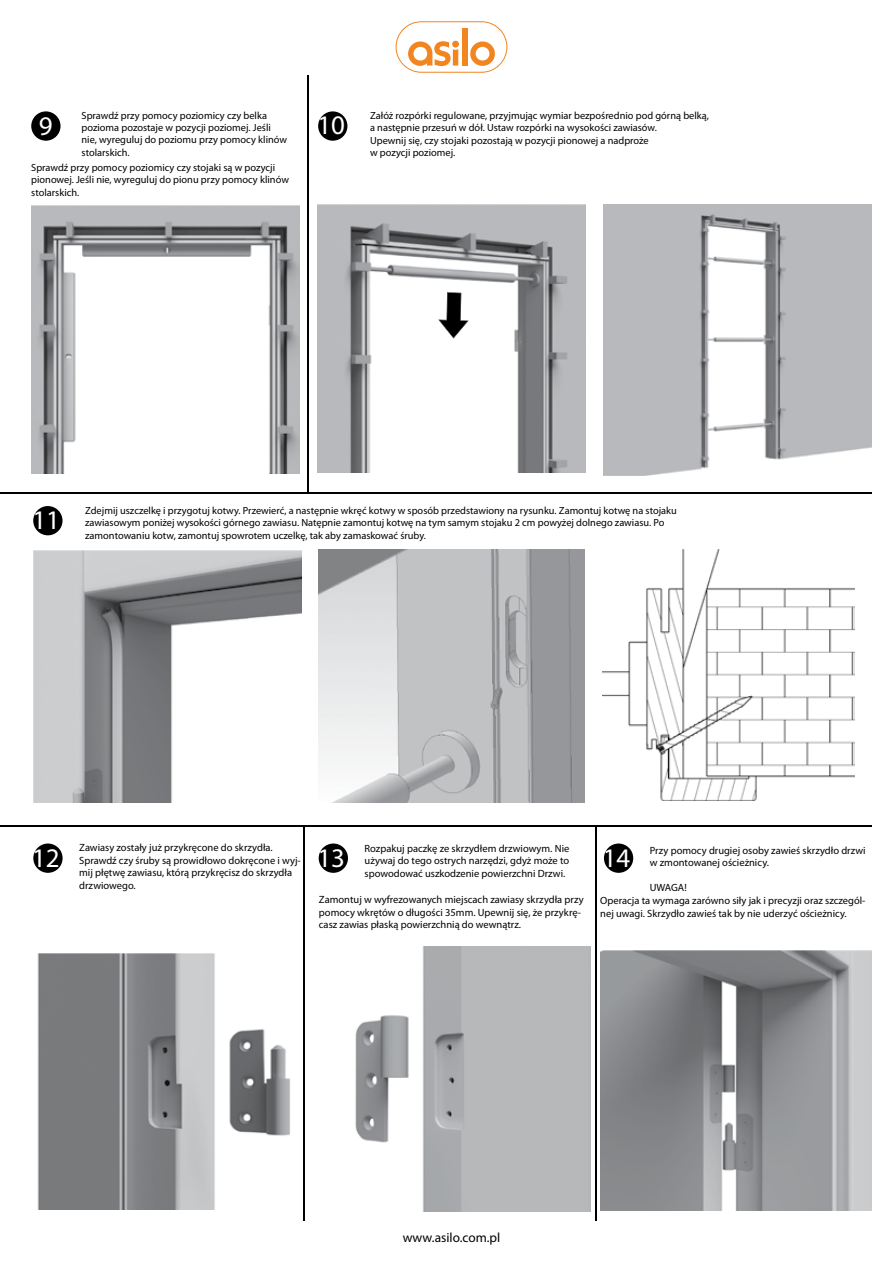
<style>
.page{position:relative;width:893px;height:1263px;background:#fff}
.page>*{position:absolute;margin:0;border:0;box-sizing:border-box;transform-origin:0 0}
.t1{font:27px "Myriad Pro";color:#fff}
.t2{font:13.35px "Myriad Pro";color:#000}
.t3{font:10.5px/12.6px "Myriad Pro";color:#000}
.t4{font:10.35px/12.5px "Myriad Pro";color:#000}
</style>
<div class="page">
<hr style="left:595px;top:826px;width:2px;height:394px;background:#000">
<hr style="left:303px;top:826px;width:2px;height:394px;background:#000">
<hr style="left:0;top:493px;width:872px;height:1px;background:#000">
<hr style="left:0;top:825px;width:872px;height:1px;background:#000">
<svg style="left:396px;top:21px;width:111px;height:52px"></svg>
<div style="left:31px;top:111px;width:30px;height:30px;background:#000;border-radius:50%"></div>
<img style="left:31px;top:205px;width:269px;height:269px">
<div style="left:318px;top:111px;width:29px;height:30px;background:#000;border-radius:50%"></div>
<div style="left:33px;top:506px;width:30px;height:29px;background:#000;border-radius:50%"></div>
<img style="left:603px;top:204px;width:269px;height:271px">
<img style="left:317px;top:205px;width:269px;height:268px">
<svg style="left:438px;top:292px;width:30px;height:46px"></svg>
<hr style="left:308px;top:75px;width:1px;height:418px;background:#000">
<img style="left:603px;top:549px;width:252px;height:251px">
<img style="left:319px;top:549px;width:266px;height:253px">
<img style="left:34px;top:551px;width:268px;height:251px">
<div style="left:33px;top:843px;width:30px;height:30px;background:#000;border-radius:50%"></div>
<div style="left:319px;top:843px;width:29px;height:30px;background:#000;border-radius:50%"></div>
<div style="left:604px;top:843px;width:29px;height:30px;background:#000;border-radius:50%"></div>
<img style="left:37px;top:953px;width:253px;height:256px">
<img style="left:355px;top:946px;width:235px;height:265px">
<img style="left:600px;top:951px;width:272px;height:259px">
<p class="t4" style="left:82px;top:109px;width:207px">Sprawdź przy pomocy poziomicy czy belka pozioma pozostaje w pozycji poziomej. Jeśli nie, wyreguluj do poziomu przy pomocy klinów stolarskich.</p>
<p class="t4" style="left:31px;top:161px;width:259px">Sprawdź przy pomocy poziomicy czy stojaki są w pozycji pionowej. Jeśli nie, wyreguluj do pionu przy pomocy klinów stolarskich.</p>
<h1 class="t1" style="left:39px;top:109px;width:15px">9</h1>
<p class="t4" style="left:370px;top:109px;width:340px">Załóż rozpórki regulowane, przyjmując wymiar bezpośrednio pod górną belką, a następnie przesuń w dół. Ustaw rozpórki na wysokości zawiasów.<br>Upewnij się, czy stojaki pozostają w pozycji pionowej a nadproże<br>w pozycji poziomej.</p>
<h1 class="t1" style="left:317px;top:109px;width:29px">10</h1>
<h1 class="t1" style="left:32px;top:503px;width:29px">11</h1>
<p class="t4" style="left:85px;top:504px;width:593px">Zdejmij uszczelkę i przygotuj kotwy. Przewierć, a następnie wkręć kotwy w sposób przedstawiony na rysunku. Zamontuj kotwę na stojaku zawiasowym poniżej wysokości górnego zawiasu. Natępnie zamontuj kotwę na tym samym stojaku 2 cm powyżej dolnego zawiasu. Po zamontowaniu kotw, zamontuj spowrotem uczelkę, tak aby zamaskować śruby.</p>
<p class="t3" style="left:79px;top:841px;width:223px">Zawiasy zostały już przykręcone do skrzydła.<br>Sprawdź czy śruby są prowidłowo dokręcone i wyj&shy;mij płętwę zawiasu, którą przykręcisz do skrzydła drzwiowego.</p>
<p class="t3" style="left:365px;top:842px;width:206px;text-align:justify">Rozpakuj paczkę ze skrzydłem drzwiowym. Nie używaj do tego ostrych narzędzi, gdyż może to spowodować uszkodzenie powierzchni Drzwi.</p>
<p class="t3" style="left:650px;top:843px;width:217px">Przy pomocy drugiej osoby zawieś skrzydło drzwi w zmontowanej ościeżnicy.</p>
<p class="t3" style="left:600px;top:881px;width:267px;text-indent:50px">UWAGA!<br>Operacja ta wymaga zarówno siły jak i precyzji oraz szczegól&shy;nej uwagi. Skrzydło zawieś tak by nie uderzyć ościeżnicy.</p>
<h1 class="t1" style="left:32px;top:841px;width:29px">12</h1>
<h1 class="t1" style="left:317px;top:841px;width:29px">13</h1>
<h1 class="t1" style="left:603px;top:841px;width:29px">14</h1>
<p class="t3" style="left:319px;top:893px;width:266px">Zamontuj w wyfrezowanych miejscach zawiasy skrzydła przy pomocy wkrętów o długości 35mm. Upewnij się, że przykrę&shy;casz zawias płaską powierzchnią do wewnątrz.</p>
<p class="t2" style="left:403px;top:1229px;width:99px">www.asilo.com.pl</p>
</div>
